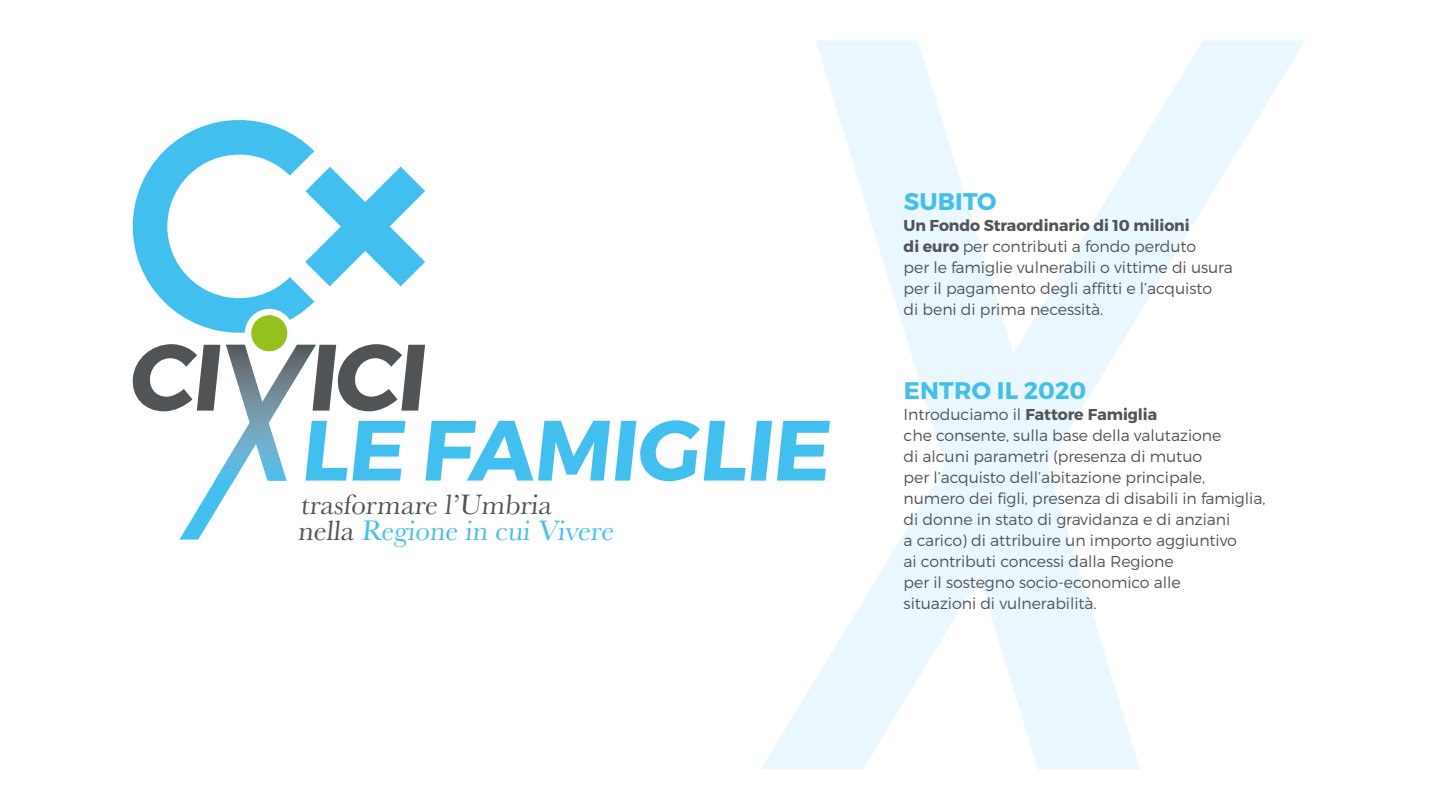
<style>
.page{position:relative;width:1440px;height:810px;background:#fff}
.page>*{position:absolute;margin:0;border:0;box-sizing:border-box;transform-origin:0 0}
.t1{font:700 85.35px "Montserrat";color:#41c0f0}
.t2{font:29.17px/26px "Baskerville";color:#505456}
.t3{font:700 24px "Montserrat";letter-spacing:.01em;color:#41c0f0}
.t4{font:300 15.75px/21px "Montserrat";letter-spacing:-.005em;color:#505456}
.s1{color:#41c0f0}
.s2{font-weight:700}
</style>
<div class="page">
<svg style="left:761px;top:40px;width:543px;height:729px"></svg>
<svg style="left:132px;top:120px;width:293px;height:213px"></svg>
<div style="left:245px;top:309px;width:49px;height:49px;background:#fff;border-radius:50%"></div>
<div style="left:251px;top:315px;width:36px;height:36px;background:#95c11f;border-radius:50%"></div>
<svg style="left:132px;top:344px;width:293px;height:196px"></svg>
<h1 class="t1" style="left:300px;top:397px;width:542px">LE FAMIGLIE</h1>
<h2 class="t2" style="left:298px;top:492px;width:321px">trasformare l’Umbria nella <span class="s1">Regione in cui Vivere</span></h2>
<h3 class="t3" style="left:904px;top:187px;width:94px">SUBITO</h3>
<p class="t4" style="left:904px;top:215px;width:331px"><span class="s2">Un Fondo Straordinario di 10 milioni<br>di euro</span> per contributi a fondo perduto<br>per le famiglie vulnerabili o vittime di usura per il pagamento degli affitti e l’acquisto<br>di beni di prima necessità.</p>
<h3 class="t3" style="left:904px;top:376px;width:184px">ENTRO IL 2020</h3>
<p class="t4" style="left:904px;top:404px;width:363px">Introduciamo il <span class="s2">Fattore Famiglia<br></span>che consente, sulla base della valutazione<br>di alcuni parametri (presenza di mutuo<br>per l’acquisto dell’abitazione principale, numero dei figli, presenza di disabili in famiglia, di donne in stato di gravidanza e di anziani<br>a carico) di attribuire un importo aggiuntivo<br>ai contributi concessi dalla Regione<br>per il sostegno socio-economico alle<br>situazioni di vulnerabilità.</p>
</div>
